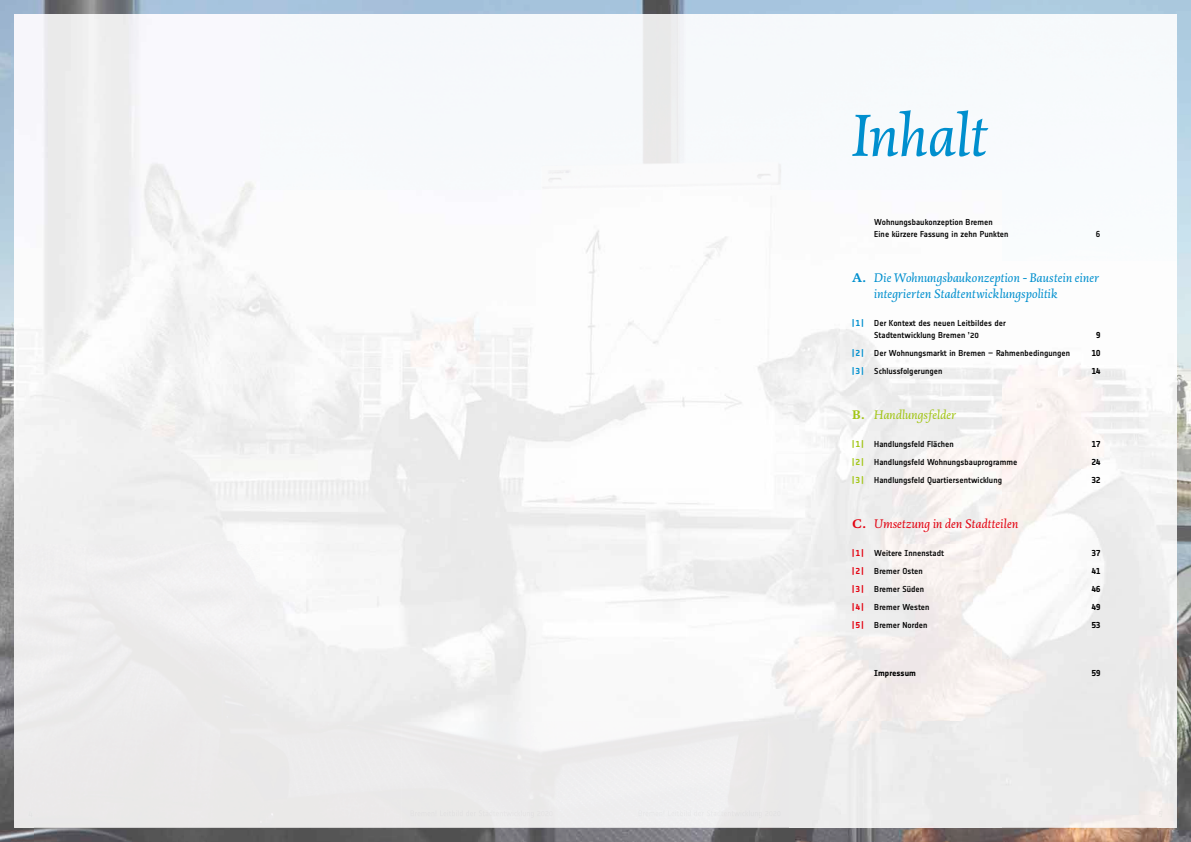
<style>
.page{position:relative;width:1191px;height:842px;background:#fff}
.page>*{position:absolute;margin:0;border:0;box-sizing:border-box;transform-origin:0 0}
.t1{font:italic 62px "DTL Dorian T";letter-spacing:.005em;color:#008fce}
.t2{font:italic 13px/16px "DTL Dorian T";letter-spacing:.01em;color:#008fce}
.t3{font:italic 13px "DTL Dorian T";letter-spacing:.01em;color:#e3000f}
.t4{font:italic 13px "DTL Dorian T";letter-spacing:.01em;color:#a1c513}
.t5{font:500 8.5px/12px "Notes";letter-spacing:.005em;color:#000}
.t6{font:8.5px "Notes Bold Tf";letter-spacing:.01em;color:#000}
.t7{font:8.5px "Notes Bold Tf";color:#e3000f}
.t8{font:8.5px "Notes Bold Tf";color:#008fce}
.t9{font:8.5px "Notes Bold Tf";color:#a1c513}
.s1{font-weight:700;font-style:normal}
</style>
<div class="page">
<img style="left:0;top:0;width:1191px;height:35px">
<img style="left:0;top:35px;width:35px;height:807px">
<img style="left:1156px;top:35px;width:35px;height:807px">
<img style="left:35px;top:828px;width:1121px;height:14px">
<img style="left:14px;top:14px;width:1162px;height:814px">
<img style="left:410px;top:810px;width:142px;height:8px">
<svg style="left:29px;top:811px;width:3px;height:6px"></svg>
<img style="left:638px;top:810px;width:142px;height:8px">
<svg style="left:1159px;top:811px;width:3px;height:6px"></svg>
<h1 class="t1" style="left:852px;top:99px;width:138px">Inhalt</h1>
<p class="t5" style="left:874px;top:216px;width:136px">Wohnungsbaukonzeption Bremen<br>Eine kürzere Fassung in zehn Punkten</p>
<p class="t5" style="left:1095px;top:228px;width:6px">6</p>
<h2 class="t2" style="left:874px;top:270px;width:226px;text-indent:-22px"><span class="s1">A.</span> Die Wohnungsbaukonzeption - Baustein einer integrierten Stadtentwicklungspolitik</h2>
<p class="t8" style="left:852px;top:318px;width:13px">| 1 |</p>
<p class="t5" style="left:874px;top:317px;width:133px">Der Kontext des neuen Leitbildes der<br>Stadtentwicklung Bremen ’20</p>
<p class="t6" style="left:1096px;top:330px;width:6px">9</p>
<p class="t8" style="left:852px;top:348px;width:13px">| 2 |</p>
<p class="t5" style="left:874px;top:347px;width:197px">Der Wohnungsmarkt in Bremen – Rahmenbedingungen</p>
<p class="t6" style="left:1091px;top:348px;width:10px">10</p>
<p class="t8" style="left:852px;top:366px;width:13px">| 3 |</p>
<p class="t5" style="left:874px;top:365px;width:70px">Schlussfolgerungen</p>
<p class="t6" style="left:1091px;top:366px;width:10px">14</p>
<h2 class="t4" style="left:852px;top:407px;width:105px"><span class="s1">B.</span> Handlungsfelder</h2>
<p class="t9" style="left:852px;top:439px;width:13px">| 1 |</p>
<p class="t5" style="left:874px;top:438px;width:81px">Handlungsfeld Flächen</p>
<p class="t6" style="left:1091px;top:439px;width:10px">17</p>
<p class="t9" style="left:852px;top:457px;width:13px">| 2 |</p>
<p class="t5" style="left:874px;top:456px;width:145px">Handlungsfeld Wohnungsbauprogramme</p>
<p class="t6" style="left:1091px;top:457px;width:10px">24</p>
<p class="t9" style="left:852px;top:475px;width:13px">| 3 |</p>
<p class="t5" style="left:874px;top:474px;width:129px">Handlungsfeld Quartiersentwicklung</p>
<p class="t6" style="left:1091px;top:475px;width:10px">32</p>
<h2 class="t3" style="left:852px;top:516px;width:167px"><span class="s1">C.</span> Umsetzung in den Stadtteilen</h2>
<p class="t7" style="left:852px;top:548px;width:13px">| 1 |</p>
<p class="t5" style="left:874px;top:547px;width:71px">Weitere Innenstadt</p>
<p class="t6" style="left:1091px;top:548px;width:10px">37</p>
<p class="t7" style="left:852px;top:566px;width:13px">| 2 |</p>
<p class="t5" style="left:874px;top:565px;width:50px">Bremer Osten</p>
<p class="t6" style="left:1091px;top:566px;width:10px">41</p>
<p class="t7" style="left:852px;top:584px;width:13px">| 3 |</p>
<p class="t5" style="left:874px;top:583px;width:51px">Bremer Süden</p>
<p class="t6" style="left:1091px;top:584px;width:10px">46</p>
<p class="t7" style="left:852px;top:602px;width:13px">| 4 |</p>
<p class="t5" style="left:874px;top:601px;width:57px">Bremer Westen</p>
<p class="t6" style="left:1091px;top:602px;width:10px">49</p>
<p class="t7" style="left:852px;top:620px;width:13px">| 5 |</p>
<p class="t5" style="left:874px;top:619px;width:55px">Bremer Norden</p>
<p class="t6" style="left:1091px;top:620px;width:10px">53</p>
<p class="t6" style="left:874px;top:668px;width:43px">Impressum</p>
<p class="t6" style="left:1091px;top:668px;width:10px">59</p>
</div>
